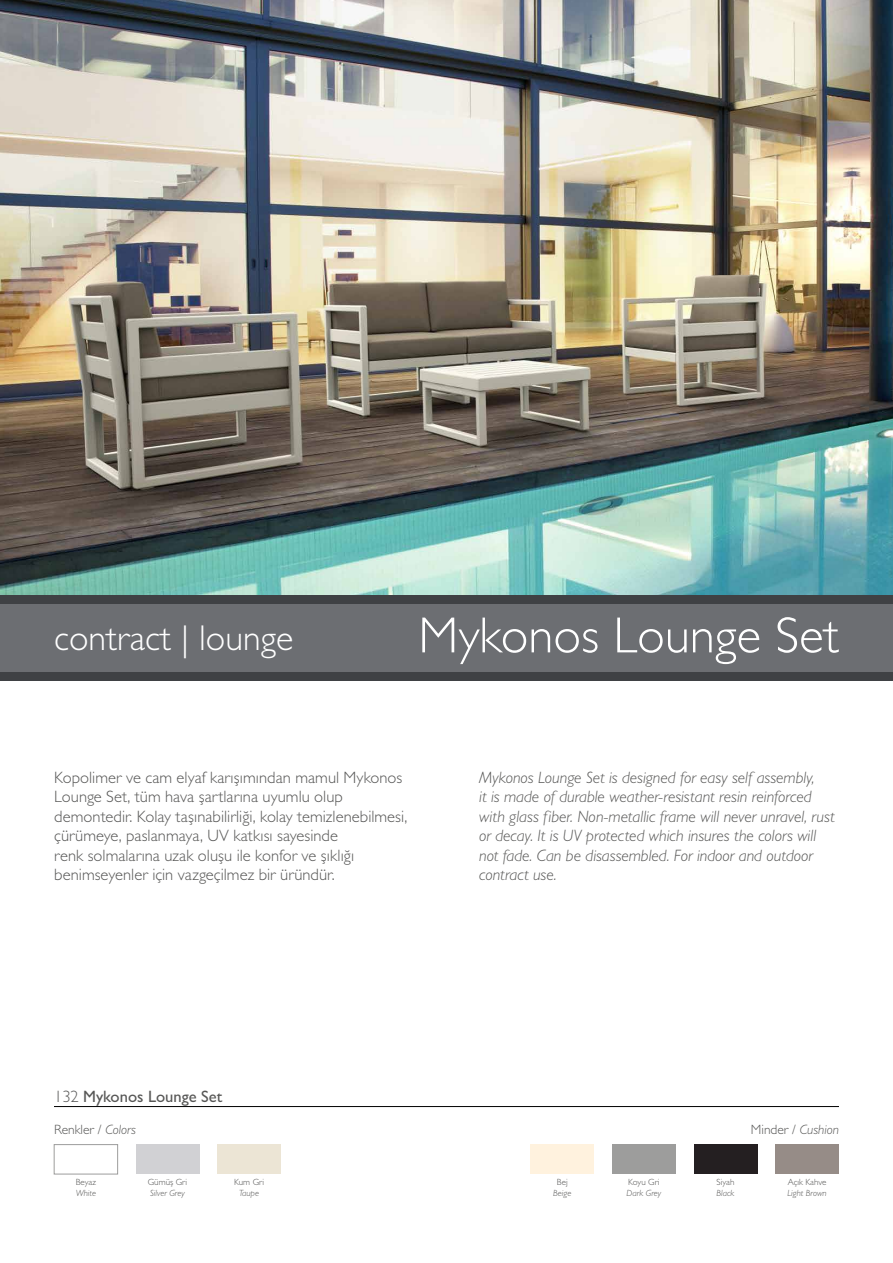
<style>
.page{position:relative;width:893px;height:1263px;background:#fff}
.page>*{position:absolute;margin:0;border:0;box-sizing:border-box;transform-origin:0 0}
.t1{font:300 51px "Gill Sans";color:#fff}
.t2{font:300 36px "Gill Sans";color:#fff}
.t3{font:300 16.5px/19.5px "Gill Sans";color:#575756}
.t4{font:italic 300 16.5px/19.5px "Gill Sans";color:#575756}
.t5{font:16.5px "Gill Sans";color:#575756}
.t6{font:300 13.5px "Gill Sans";color:#575756}
.t7{font:italic 300 9px "Gill Sans";color:#575756}
.t8{font:300 9px "Gill Sans";color:#575756}
.s1{font-weight:300}
.s2{font-style:italic}
</style>
<div class="page">
<img style="left:0;top:0;width:893px;height:595px">
<div style="left:54px;top:1144px;width:64px;height:30px;background:#fff;border:1px solid #9d9d9c"></div>
<div style="left:136px;top:1144px;width:63px;height:30px;background:#d1d1d4"></div>
<div style="left:217px;top:1144px;width:64px;height:30px;background:#ece5d5"></div>
<div style="left:530px;top:1144px;width:64px;height:30px;background:#fff2de"></div>
<div style="left:612px;top:1144px;width:64px;height:30px;background:#9d9d9c"></div>
<div style="left:694px;top:1144px;width:63px;height:30px;background:#241f21"></div>
<div style="left:775px;top:1144px;width:64px;height:30px;background:#968c87"></div>
<div style="left:0;top:604px;width:893px;height:68px;background:#6c6e72"></div>
<div style="left:0;top:672px;width:893px;height:8px;background:#3f4144"></div>
<div style="left:0;top:595px;width:893px;height:9px;background:#3f4144"></div>
<hr style="left:54px;top:1106px;width:785px;height:1px;background:#000">
<h2 class="t2" style="left:54px;top:617px;width:241px">contract | lounge</h2>
<h1 class="t1" style="left:418px;top:606px;width:422px">Mykonos Lounge Set</h1>
<p class="t3" style="left:54px;top:767px;width:354px">Kopolimer ve cam elyaf karışımından mamul Mykonos Lounge Set, tüm hava şartlarına uyumlu olup demontedir. Kolay taşınabilirliği, kolay temizlenebilmesi, çürümeye, paslanmaya, UV katkısı sayesinde<br>renk solmalarına uzak oluşu ile konfor ve şıklığı benimseyenler için vazgeçilmez bir üründür.</p>
<p class="t4" style="left:479px;top:767px;width:357px">Mykonos Lounge Set is designed for easy self assembly,<br>it is made of durable weather-resistant resin reinforced with glass fiber. Non-metallic frame will never unravel, rust or decay. It is UV protected which insures the colors will not fade. Can be disassembled. For indoor and outdoor contract use.</p>
<p class="t5" style="left:54px;top:1087px;width:170px"><span class="s1">132</span> Mykonos Lounge Set</p>
<p class="t6" style="left:54px;top:1122px;width:84px">Renkler / <span class="s2">Colors</span></p>
<p class="t6" style="left:751px;top:1122px;width:90px">Minder / <span class="s2">Cushion</span></p>
<p class="t8" style="left:76px;top:1177px;width:22px">Beyaz</p>
<p class="t7" style="left:76px;top:1188px;width:22px">White</p>
<p class="t8" style="left:148px;top:1177px;width:41px">Gümüş Gri</p>
<p class="t7" style="left:150px;top:1188px;width:36px">Silver Grey</p>
<p class="t8" style="left:234px;top:1177px;width:32px">Kum Gri</p>
<p class="t7" style="left:239px;top:1188px;width:22px">Taupe</p>
<p class="t8" style="left:557px;top:1177px;width:12px">Bej</p>
<p class="t7" style="left:553px;top:1188px;width:20px">Beige</p>
<p class="t8" style="left:628px;top:1177px;width:33px">Koyu Gri</p>
<p class="t7" style="left:627px;top:1188px;width:36px">Dark Grey</p>
<p class="t8" style="left:717px;top:1177px;width:19px">Siyah</p>
<p class="t7" style="left:716px;top:1188px;width:19px">Black</p>
<p class="t8" style="left:788px;top:1177px;width:40px">Açık Kahve</p>
<p class="t7" style="left:787px;top:1188px;width:41px">Light Brown</p>
</div>
